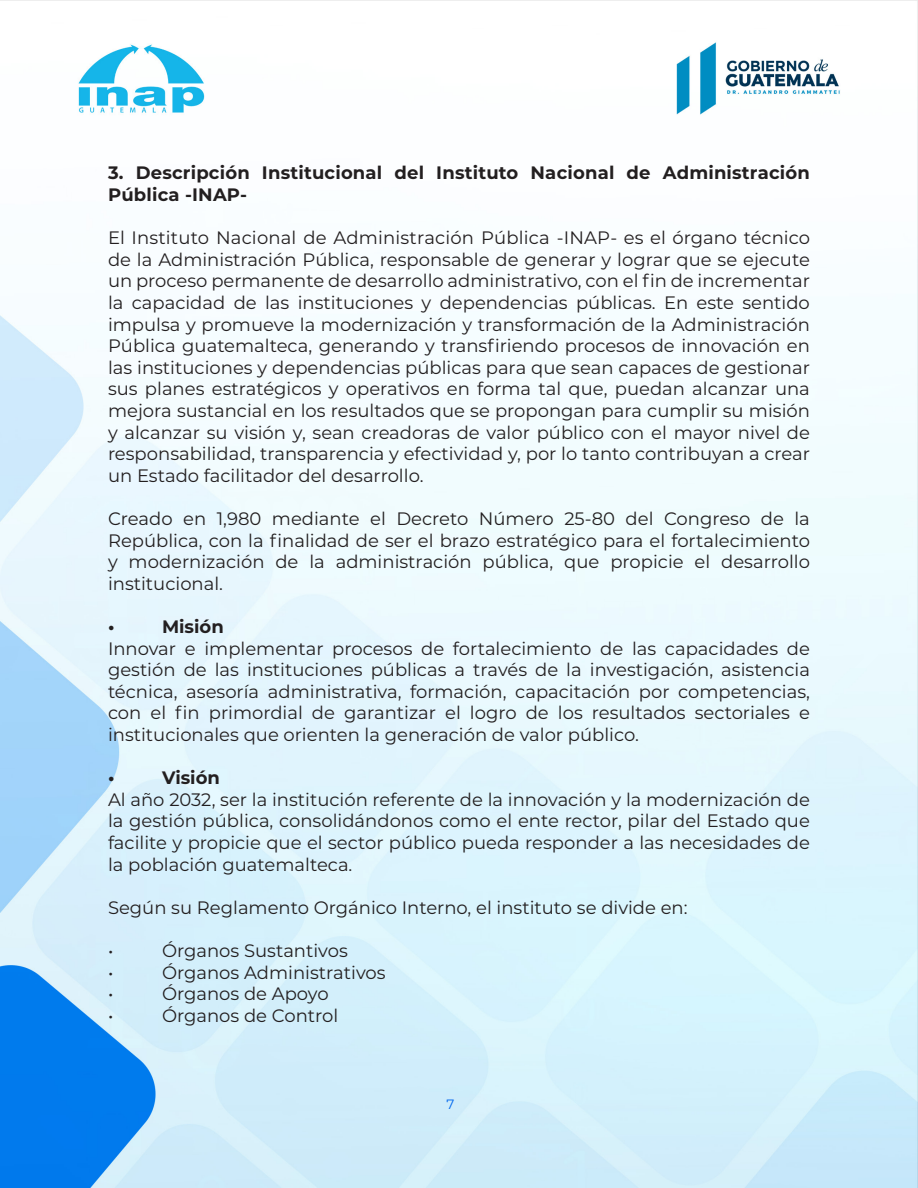
<style>
.page{position:relative;width:918px;height:1188px;background:#fff}
.page>*{position:absolute;margin:0;border:0;box-sizing:border-box;transform-origin:0 0}
.titulos{font:18px/21.6px "Montserrat";color:#231f20;text-align:justify}
.titulos-2{font:700 18px/21.6px "Montserrat";letter-spacing:.01em;color:#231f20}
.t1{font:13.5px "Montserrat";color:#0067ee}
</style>
<div class="page">
<img style="left:0;top:0;width:918px;height:1188px">
<p class="titulos-2" style="left:108px;top:161px;width:704px">3. Descripción Institucional del Instituto Nacional de Administración<br>Pública -INAP-</p>
<p class="titulos" style="left:108px;top:226px;width:704px">El Instituto Nacional de Administración Pública -INAP- es el órgano técnico de la Administración Pública, responsable de generar y lograr que se ejecute un proceso permanente de desarrollo administrativo, con el fin de incrementar la capacidad de las instituciones y dependencias públicas. En este sentido impulsa y promueve la modernización y transformación de la Administración Pública guatemalteca, generando y transfiriendo procesos de innovación en las instituciones y dependencias públicas para que sean capaces de gestionar sus planes estratégicos y operativos en forma tal que, puedan alcanzar una mejora sustancial en los resultados que se propongan para cumplir su misión y alcanzar su visión y, sean creadoras de valor público con el mayor nivel de responsabilidad, transparencia y efectividad y, por lo tanto contribuyan a crear un Estado facilitador del desarrollo.</p>
<p class="titulos" style="left:108px;top:507px;width:703px">Creado en 1,980 mediante el Decreto Número 25-80 del Congreso de la República, con la finalidad de ser el brazo estratégico para el fortalecimiento y modernización de la administración pública, que propicie el desarrollo institucional.</p>
<p class="titulos-2" style="left:108px;top:615px;width:8px">•</p>
<p class="titulos-2" style="left:162px;top:615px;width:63px">Misión</p>
<p class="titulos" style="left:108px;top:637px;width:704px">Innovar e implementar procesos de fortalecimiento de las capacidades de gestión de las instituciones públicas a través de la investigación, asistencia técnica, asesoría administrativa, formación, capacitación por competencias, con el fin primordial de garantizar el logro de los resultados sectoriales e institucionales que orienten la generación de valor público.</p>
<p class="titulos-2" style="left:108px;top:766px;width:8px">•</p>
<p class="titulos-2" style="left:162px;top:766px;width:59px">Visión</p>
<p class="titulos" style="left:108px;top:788px;width:703px">Al año 2032, ser la institución referente de la innovación y la modernización de la gestión pública, consolidándonos como el ente rector, pilar del Estado que facilite y propicie que el sector público pueda responder a las necesidades de la población guatemalteca.</p>
<p class="titulos" style="left:108px;top:896px;width:581px">Según su Reglamento Orgánico Interno, el instituto se divide en:</p>
<p class="titulos" style="left:108px;top:939px;width:7px">•</p>
<p class="titulos" style="left:162px;top:939px;width:187px">Órganos Sustantivos</p>
<p class="titulos" style="left:108px;top:961px;width:7px">•</p>
<p class="titulos" style="left:162px;top:961px;width:225px">Órganos Administrativos</p>
<p class="titulos" style="left:108px;top:982px;width:7px">•</p>
<p class="titulos" style="left:162px;top:982px;width:168px">Órganos de Apoyo</p>
<p class="titulos" style="left:108px;top:1004px;width:7px">•</p>
<p class="titulos" style="left:162px;top:1004px;width:178px">Órganos de Control</p>
<p class="t1" style="left:447px;top:1095px;width:9px">7</p>
</div>
